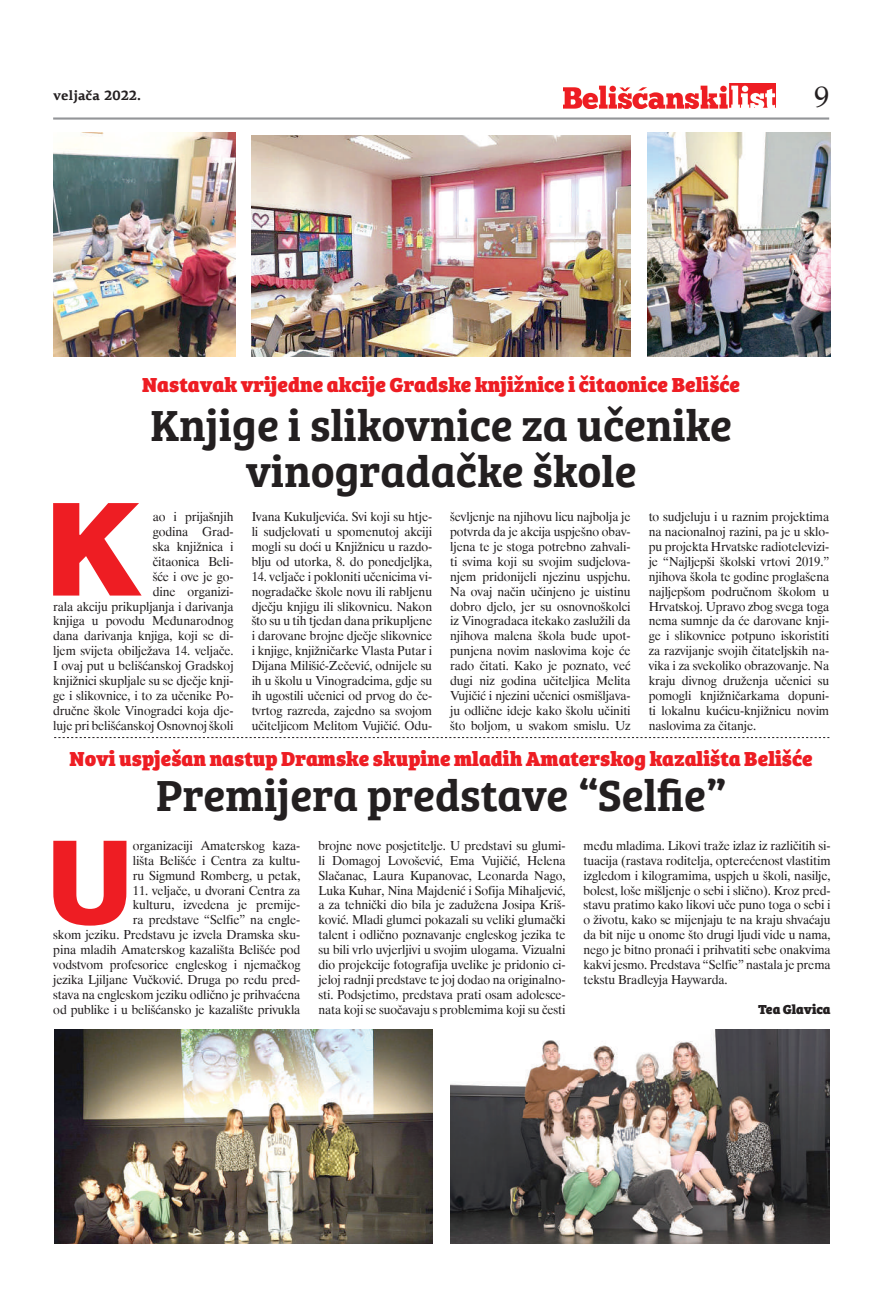
<style>
.page{position:relative;width:893px;height:1297px;background:#fff}
.page>*{position:absolute;margin:0;border:0;box-sizing:border-box;transform-origin:0 0}
.t1{font:900 134.25px "PF Agora Sans Pro";color:#ee1d23}
.t2{font:900 121.2px "PF Agora Sans Pro";color:#ee1d23}
.t3{font:600 45px/45px "Bree Serif";color:#231f20;text-align:center}
.t4{font:30px "Palatino Roman";color:#231f20}
.t5{font:800 21px "Bree Serif";color:#ee1d23}
.t6{font:700 13.5px "PF Agora Serif Pro";color:#231f20}
.t7{font:800 13.5px "Bree Serif";color:#231f20}
.t8{font:12.75px/15px "Dutch 801 BT";letter-spacing:-.01em;color:#231f20;text-align:justify}
</style>
<div class="page">
<img style="left:563px;top:83px;width:213px;height:25px">
<hr style="left:53px;top:117px;width:776px;height:3px;background:#939598">
<img style="left:251px;top:135px;width:380px;height:221px">
<img style="left:53px;top:132px;width:183px;height:224px">
<img style="left:648px;top:132px;width:183px;height:224px">
<img style="left:55px;top:1029px;width:377px;height:215px">
<img style="left:450px;top:1029px;width:379px;height:215px">
<svg style="left:54px;top:737px;width:775px;height:1px"></svg>
<p class="t6" style="left:53px;top:87px;width:89px">veljača 2022.</p>
<h3 class="t4" style="left:814px;top:80px;width:16px">9</h3>
<h3 class="t5" style="left:142px;top:368px;width:600px">Nastavak vrijedne akcije Gradske knjižnice i čitaonice Belišće</h3>
<h3 class="t3" style="left:150px;top:401px;width:584px">Knjige i slikovnice za učenike vinogradačke škole</h3>
<h1 class="t1" style="left:44px;top:461px;width:100px">K</h1>
<p class="t8" style="left:450px;top:509px;width:182px">ševljenje na njihovu licu najbolja je potvrda da je akcija uspješno obav&shy;ljena te je stoga potrebno zahvali&shy;ti svima koji su svojim sudjelova&shy;njem pridonijeli njezinu uspjehu.<br>Na ovaj način učinjeno je uistinu dobro djelo, jer su osnovnoškolci iz Vinogradaca itekako zaslužili da njihova malena škola bude upot&shy;punjena novim naslovima koje će rado čitati. Kako je poznato, već dugi niz godina učiteljica Melita Vujičić i njezini učenici osmišljava&shy;ju odlične ideje kako školu učiniti što boljom, u svakom smislu. Uz</p>
<p class="t8" style="left:649px;top:509px;width:182px">to sudjeluju i u raznim projektima na nacionalnoj razini, pa je u sklo&shy;pu projekta Hrvatske radiotelevizi&shy;je “Najljepši školski vrtovi 2019.” njihova škola te godine proglašena najljepšom područnom školom u Hrvatskoj. Upravo zbog svega toga nema sumnje da će darovane knji&shy;ge i slikovnice potpuno iskoristiti za razvijanje svojih čitateljskih na&shy;vika i za svekoliko obrazovanje. Na kraju divnog druženja učenici su pomogli knjižničarkama dopuni&shy;ti lokalnu kućicu-knjižnicu novim naslovima za čitanje.</p>
<h3 class="t5" style="left:70px;top:742px;width:745px">Novi uspješan nastup Dramske skupine mladih Amaterskog kazališta Belišće</h3>
<h3 class="t3" style="left:156px;top:770px;width:572px">Premijera predstave “Selfie”</h3>
<h2 class="t2" style="left:46px;top:803px;width:90px">U</h2>
<p class="t8" style="left:133px;top:838px;width:169px">organizaciji Amaterskog kaza&shy;lišta Belišće i Centra za kultu&shy;ru Sigmund Romberg, u petak,</p>
<p class="t8" style="left:53px;top:509px;width:182px;text-align:right">ao i prijašnjih<br>godina Grad-<br>ska knjižnica i<br>čitaonica Beli-<br>šće i ove je go-<br>dine organizi-<br>rala akciju prikupljanja i darivanja knjiga u povodu Međunarodnog dana darivanja knjiga, koji se di&shy;ljem svijeta obilježava 14. veljače.<br>I ovaj put u belišćanskoj Gradskoj knjižnici skupljale su se dječje knji&shy;ge i slikovnice, i to za učenike Po&shy;dručne škole Vinogradci koja dje&shy;luje pri belišćanskoj Osnovnoj školi</p>
<p class="t8" style="left:252px;top:509px;width:182px">Ivana Kukuljevića. Svi koji su htje&shy;li sudjelovati u spomenutoj akciji mogli su doći u Knjižnicu u razdo&shy;blju od utorka, 8. do ponedjeljka,</p>
<p class="t8" style="left:252px;top:569px;width:182px">14. veljače i pokloniti učenicima vi&shy;nogradačke škole novu ili rabljenu dječju knjigu ili slikovnicu. Nakon što su u tih tjedan dana prikupljene i darovane brojne dječje slikovnice i knjige, knjižničarke Vlasta Putar i Dijana Milišić-Zečević, odnijele su ih u školu u Vinogradcima, gdje su ih ugostili učenici od prvog do če&shy;tvrtog razreda, zajedno sa svojom učiteljicom Melitom Vujičić. Odu-</p>
<p class="t8" style="left:318px;top:838px;width:249px">brojne nove posjetitelje. U predstavi su glumi&shy;li Domagoj Lovošević, Ema Vujičić, Helena Slačanac, Laura Kupanovac, Leonarda Nago, Luka Kuhar, Nina Majdenić i Sofija Mihaljević, a za tehnički dio bila je zadužena Josipa Kriš&shy;ković. Mladi glumci pokazali su veliki glumački talent i odlično poznavanje engleskog jezika te su bili vrlo uvjerljivi u svojim ulogama. Vizualni dio projekcije fotografija uvelike je pridonio ci&shy;jeloj radnji predstave te joj dodao na originalno&shy;sti. Podsjetimo, predstava prati osam adolesce&shy;nata koji se suočavaju s problemima koji su česti</p>
<p class="t8" style="left:583px;top:838px;width:249px">među mladima. Likovi traže izlaz iz različitih si&shy;tuacija (rastava roditelja, opterećenost vlastitim izgledom i kilogramima, uspjeh u školi, nasilje, bolest, loše mišljenje o sebi i slično). Kroz pred&shy;stavu pratimo kako likovi uče puno toga o sebi i o životu, kako se mijenjaju te na kraju shvaćaju da bit nije u onome što drugi ljudi vide u nama, nego je bitno pronaći i prihvatiti sebe onakvima kakvi jesmo. Predstava “Selfie” nastala je prema tekstu Bradleyja Haywarda.</p>
<p class="t8" style="left:53px;top:882px;width:249px;text-align:right">11. veljače, u dvorani Centra za<br>kulturu, izvedena je premije-<br>ra predstave “Selfie” na engle-<br>skom jeziku. Predstavu je izvela Dramska sku&shy;pina mladih Amaterskog kazališta Belišće pod vodstvom profesorice engleskog i njemačkog jezika Ljiljane Vučković. Druga po redu pred&shy;stava na engleskom jeziku odlično je prihvaćena od publike i u belišćansko je kazalište privukla</p>
<p class="t7" style="left:758px;top:998px;width:74px">Tea Glavica</p>
</div>
